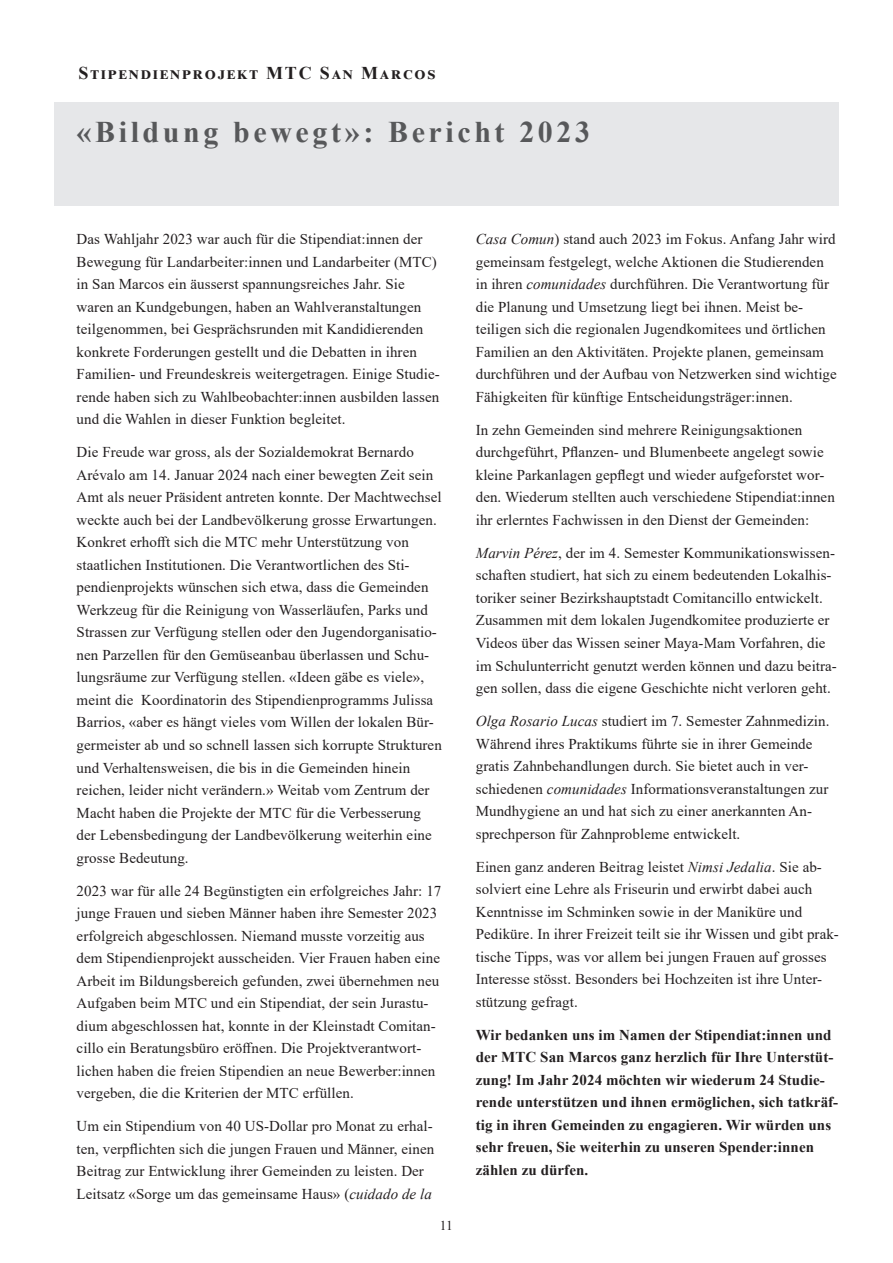
<style>
.page{position:relative;width:893px;height:1263px;background:#fff}
.page>*{position:absolute;margin:0;border:0;box-sizing:border-box;transform-origin:0 0}
.t1{font:700 30px "Times New Roman";letter-spacing:.12em;color:#57585a}
.t2{font:700 18px "Times New Roman";letter-spacing:.105em;color:#231f20}
.t3{font:15px/22.5px "Times New Roman";letter-spacing:.005em;color:#231f20}
.t4{font:700 15px/22.5px "Times New Roman";letter-spacing:.005em;color:#231f20}
.t5{font:13.5px "Times New Roman";color:#231f20}
.s1{font-style:italic}
</style>
<div class="page">
<div style="left:54px;top:102px;width:785px;height:104px;background:#e6e7e9"></div>
<p class="t2" style="left:79px;top:60px;width:359px">Stipendienprojekt MTC San Marcos</p>
<p class="t1" style="left:77px;top:110px;width:515px">«Bildung bewegt»: Bericht 2023</p>
<p class="t3" style="left:77px;top:228px;width:365px">Das Wahljahr 2023 war auch für die Stipendiat:innen der Bewegung für Landarbeiter:innen und Landarbeiter (MTC) in San Marcos ein äusserst spannungsreiches Jahr. Sie waren an Kundgebungen, haben an Wahlveranstaltungen teilgenommen, bei Gesprächsrunden mit Kandidierenden konkrete Forderungen gestellt und die Debatten in ihren Familien- und Freundeskreis weitergetragen. Einige Studie&shy;rende haben sich zu Wahlbeobachter:innen ausbilden lassen und die Wahlen in dieser Funktion begleitet.</p>
<p class="t3" style="left:77px;top:441px;width:367px">Die Freude war gross, als der Sozialdemokrat Bernardo Arévalo am 14. Januar 2024 nach einer bewegten Zeit sein Amt als neuer Präsident antreten konnte. Der Machtwechsel weckte auch bei der Landbevölkerung grosse Erwartungen.<br>Konkret erhofft sich die MTC mehr Unterstützung von staatlichen Institutionen. Die Verantwortlichen des Sti&shy;pendienprojekts wünschen sich etwa, dass die Gemeinden Werkzeug für die Reinigung von Wasserläufen, Parks und Strassen zur Verfügung stellen oder den Jugendorganisatio&shy;nen Parzellen für den Gemüseanbau überlassen und Schu&shy;lungsräume zur Verfügung stellen. «Ideen gäbe es viele», meint die Koordinatorin des Stipendienprogramms Julissa Barrios, «aber es hängt vieles vom Willen der lokalen Bür&shy;germeister ab und so schnell lassen sich korrupte Strukturen und Verhaltensweisen, die bis in die Gemeinden hinein reichen, leider nicht verändern.» Weitab vom Zentrum der Macht haben die Projekte der MTC für die Verbesserung der Lebensbedingung der Landbevölkerung weiterhin eine grosse Bedeutung.</p>
<p class="t3" style="left:77px;top:879px;width:366px">2023 war für alle 24 Begünstigten ein erfolgreiches Jahr: 17 junge Frauen und sieben Männer haben ihre Semester 2023 erfolgreich abgeschlossen. Niemand musste vorzeitig aus dem Stipendienprojekt ausscheiden. Vier Frauen haben eine Arbeit im Bildungsbereich gefunden, zwei übernehmen neu Aufgaben beim MTC und ein Stipendiat, der sein Jurastu&shy;dium abgeschlossen hat, konnte in der Kleinstadt Comitan&shy;cillo ein Beratungsbüro eröffnen. Die Projektverantwort&shy;lichen haben die freien Stipendien an neue Bewerber:innen vergeben, die die Kriterien der MTC erfüllen.</p>
<p class="t3" style="left:77px;top:1114px;width:359px">Um ein Stipendium von 40 US-Dollar pro Monat zu erhal&shy;ten, verpflichten sich die jungen Frauen und Männer, einen Beitrag zur Entwicklung ihrer Gemeinden zu leisten. Der Leitsatz «Sorge um das gemeinsame Haus» (<span class="s1">cuidado de la</span></p>
<p class="t5" style="left:440px;top:1216px;width:15px">11</p>
<p class="t3" style="left:476px;top:228px;width:363px"><span class="s1">Casa Comun</span>) stand auch 2023 im Fokus. Anfang Jahr wird gemeinsam festgelegt, welche Aktionen die Studierenden in ihren <span class="s1">comunidades</span> durchführen. Die Verantwortung für die Planung und Umsetzung liegt bei ihnen. Meist be&shy;teiligen sich die regionalen Jugendkomitees und örtlichen Familien an den Aktivitäten. Projekte planen, gemeinsam durchführen und der Aufbau von Netzwerken sind wichtige Fähigkeiten für künftige Entscheidungsträger:innen.</p>
<p class="t3" style="left:476px;top:418px;width:361px">In zehn Gemeinden sind mehrere Reinigungsaktionen durchgeführt, Pflanzen- und Blumenbeete angelegt sowie kleine Parkanlagen gepflegt und wieder aufgeforstet wor&shy;den. Wiederum stellten auch verschiedene Stipendiat:innen ihr erlerntes Fachwissen in den Dienst der Gemeinden:</p>
<p class="t3" style="left:476px;top:541px;width:363px"><span class="s1">Marvin Pérez</span>, der im 4. Semester Kommunikationswissen&shy;schaften studiert, hat sich zu einem bedeutenden Lokalhis&shy;toriker seiner Bezirkshauptstadt Comitancillo entwickelt.<br>Zusammen mit dem lokalen Jugendkomitee produzierte er Videos über das Wissen seiner Maya-Mam Vorfahren, die im Schulunterricht genutzt werden können und dazu beitra&shy;gen sollen, dass die eigene Geschichte nicht verloren geht.</p>
<p class="t3" style="left:476px;top:709px;width:355px"><span class="s1">Olga Rosario Lucas</span> studiert im 7. Semester Zahnmedizin.<br>Während ihres Praktikums führte sie in ihrer Gemeinde gratis Zahnbehandlungen durch. Sie bietet auch in ver&shy;schiedenen <span class="s1">comunidades</span> Informationsveranstaltungen zur Mundhygiene an und hat sich zu einer anerkannten An&shy;sprechperson für Zahnprobleme entwickelt.</p>
<p class="t3" style="left:476px;top:855px;width:365px">Einen ganz anderen Beitrag leistet <span class="s1">Nimsi Jedalia</span>. Sie ab&shy;solviert eine Lehre als Friseurin und erwirbt dabei auch Kenntnisse im Schminken sowie in der Maniküre und Pediküre. In ihrer Freizeit teilt sie ihr Wissen und gibt prak&shy;tische Tipps, was vor allem bei jungen Frauen auf grosses Interesse stösst. Besonders bei Hochzeiten ist ihre Unter&shy;stützung gefragt.</p>
<p class="t4" style="left:476px;top:1023px;width:364px">Wir bedanken uns im Namen der Stipendiat:innen und der MTC San Marcos ganz herzlich für Ihre Unterstüt&shy;zung! Im Jahr 2024 möchten wir wiederum 24 Studie&shy;rende unterstützen und ihnen ermöglichen, sich tatkräf&shy;tig in ihren Gemeinden zu engagieren. Wir würden uns sehr freuen, Sie weiterhin zu unseren Spender:innen zählen zu dürfen.</p>
</div>
